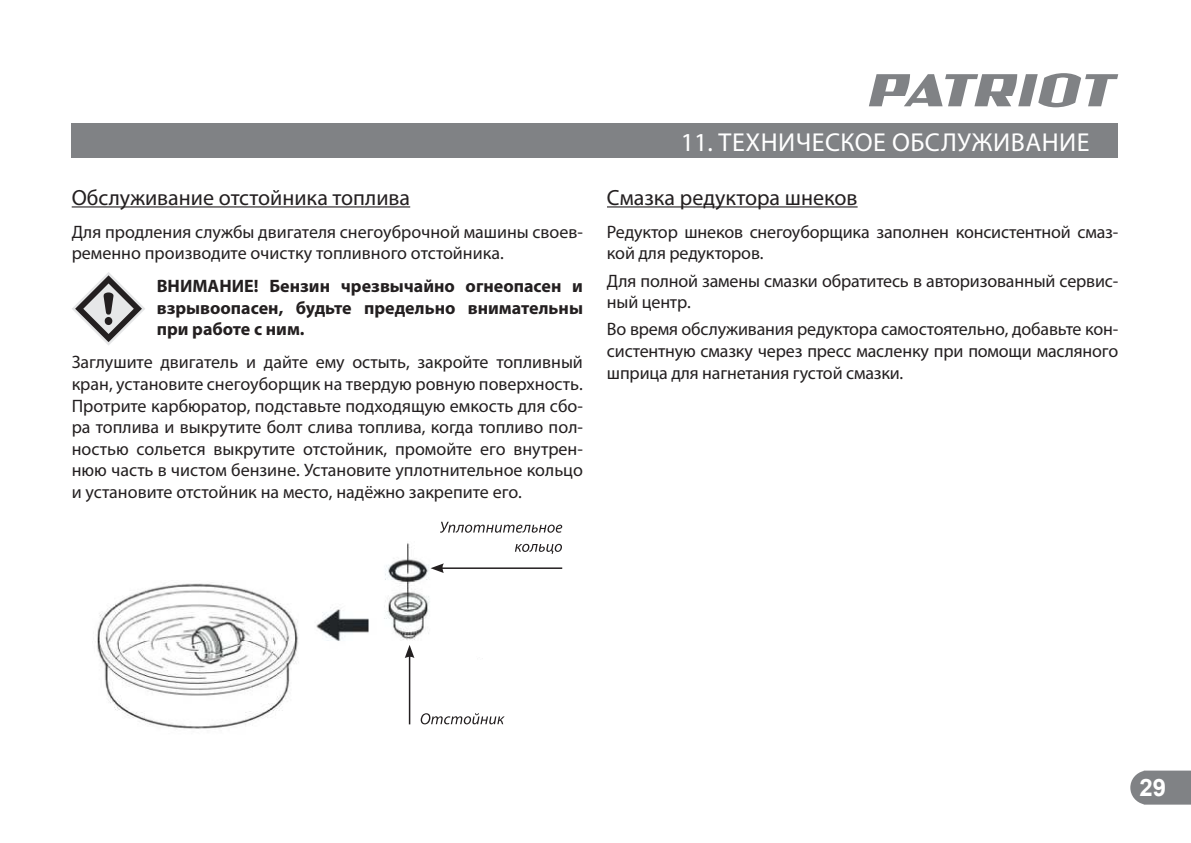
<style>
.page{position:relative;width:1191px;height:843px;background:#fff}
.page>*{position:absolute;margin:0;border:0;box-sizing:border-box;transform-origin:0 0}
.t1{font:26px "Myriad Pro";letter-spacing:.02em;color:#fff}
.t2{font:700 24px "Arial";color:#fff}
.t3{font:22px "Myriad Pro";color:#231f20}
.t4{font:18px/21.6px "Myriad Pro";letter-spacing:-.01em;color:#231f20}
.t5{font:700 18px/21.6px "Myriad Pro";color:#231f20;text-align:justify}
</style>
<div class="page">
<svg style="left:1130px;top:770px;width:61px;height:34px;background:#8a8b8e"></svg>
<svg style="left:869px;top:73px;width:249px;height:34px"></svg>
<div style="left:72px;top:124px;width:1046px;height:34px;background:#808285"></div>
<hr style="left:72px;top:206px;width:338px;height:1px;background:#231f20">
<hr style="left:607px;top:206px;width:251px;height:1px;background:#231f20">
<svg style="left:72px;top:272px;width:73px;height:73px"></svg>
<img style="left:97px;top:521px;width:385px;height:208px">
<hr style="left:441px;top:567px;width:121px;height:2px;background:#231f20">
<svg style="left:431px;top:563px;width:13px;height:10px"></svg>
<hr style="left:409px;top:655px;width:1px;height:69px;background:#231f20">
<svg style="left:405px;top:645px;width:9px;height:13px"></svg>
<svg style="left:515px;top:544px;width:47px;height:10px"></svg>
<svg style="left:440px;top:522px;width:122px;height:11px"></svg>
<svg style="left:421px;top:713px;width:84px;height:11px"></svg>
<p class="t3" style="left:72px;top:187px;width:340px">Обслуживание отстойника топлива</p>
<p class="t4" style="left:72px;top:222px;width:513px">Для продления службы двигателя снегоуброчной машины своев&shy;ременно производите очистку топливного отстойника.</p>
<p class="t5" style="left:157px;top:277px;width:428px">ВНИМАНИЕ! Бензин чрезвычайно огнеопасен и взрывоопасен, будьте предельно внимательны при работе с ним.</p>
<p class="t4" style="left:72px;top:352px;width:513px;text-align:justify">Заглушите двигатель и дайте ему остыть, закройте топливный кран, установите снегоуборщик на твердую ровную поверхность.<br>Протрите карбюратор, подставьте подходящую емкость для сбо&shy;ра топлива и выкрутите болт слива топлива, когда топливо пол&shy;ностью сольется выкрутите отстойник, промойте его внутрен&shy;нюю часть в чистом бензине. Установите уплотнительное кольцо и установите отстойник на место, надёжно закрепите его.</p>
<h1 class="t1" style="left:681px;top:130px;width:410px">11. ТЕХНИЧЕСКОЕ ОБСЛУЖИВАНИЕ</h1>
<p class="t3" style="left:607px;top:187px;width:252px">Смазка редуктора шнеков</p>
<p class="t4" style="left:607px;top:222px;width:513px">Редуктор шнеков снегоуборщика заполнен консистентной смаз&shy;кой для редукторов.</p>
<p class="t4" style="left:607px;top:270px;width:513px">Для полной замены смазки обратитесь в авторизованный сервис&shy;ный центр.</p>
<p class="t4" style="left:607px;top:319px;width:513px;text-align:justify">Во время обслуживания редуктора самостоятельно, добавьте кон&shy;систентную смазку через пресс масленку при помощи масляного шприца для нагнетания густой смазки.</p>
<h2 class="t2" style="left:1139px;top:774px;width:28px">29</h2>
</div>
